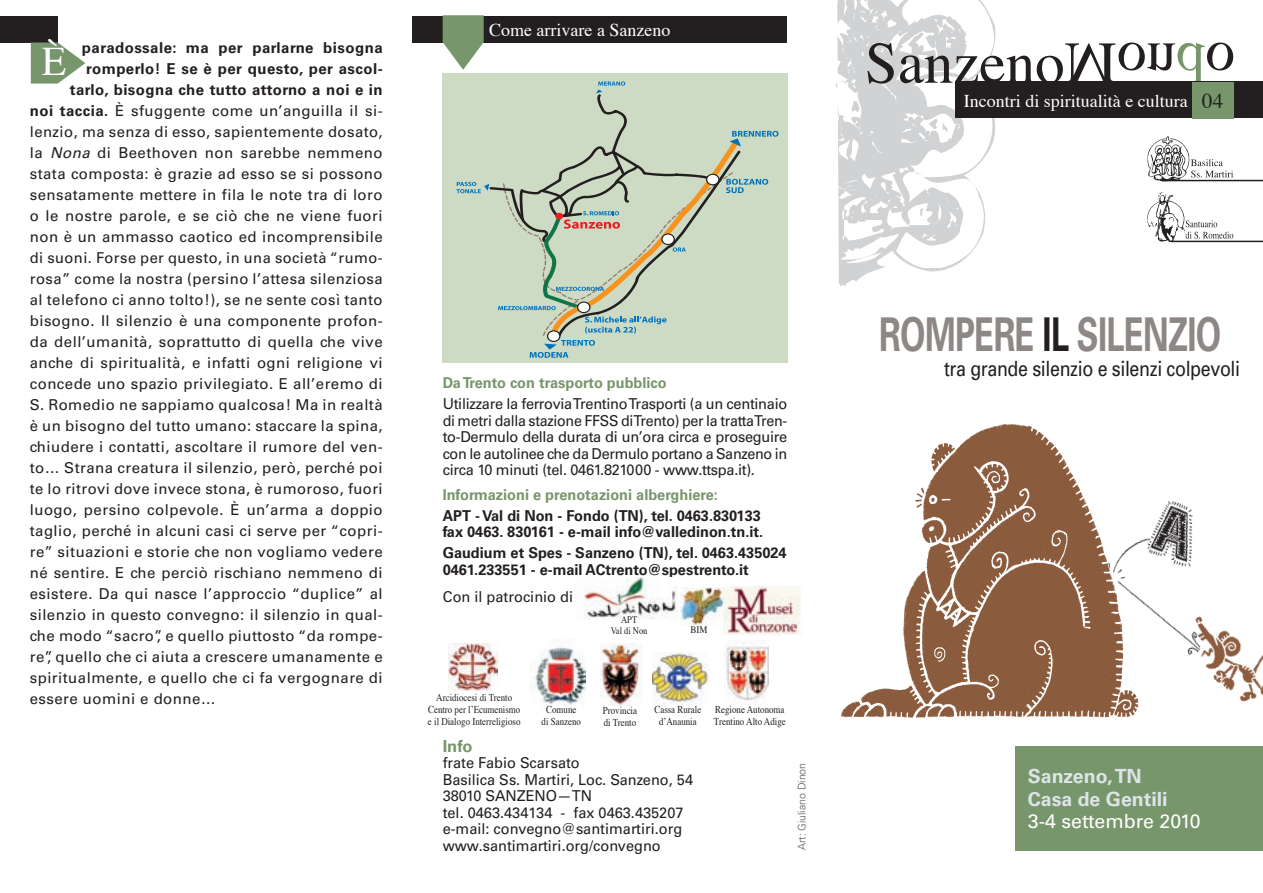
<style>
.page{position:relative;width:1263px;height:893px;background:#fff}
.page>*{position:absolute;margin:0;border:0;box-sizing:border-box;transform-origin:0 0}
.t1{font:700 46.65px "Univers";letter-spacing:-.02em;color:#8d8885;scale:.7 1}
.t2{font:40.5px "Times";color:#fff}
.t3{font:21px "Univers";letter-spacing:-.02em;color:#231f20;scale:.85 1}
.t4{font:700 19.5px/22.5px "Univers LT Std";color:#dde4e8}
.t5{font:19.5px "Univers LT Std";color:#fff}
.t6{font:18px "Times";color:#fff}
.t7{font:700 16.5px "Univers LT Std";color:#77966b}
.t8{font:15px/16.5px "Univers LT Std";letter-spacing:.03em;color:#231f20;text-align:justify}
.t9{font:15px/16.5px "Univers LT Std";color:#231f20}
.t10{font:700 15px/16.5px "Univers LT Std";color:#231f20}
.t11{font:700 15px "Univers LT Std";letter-spacing:.03em;color:#231f20}
.t12{font:700 15px "Univers LT Std";color:#77966b}
.t13{font:10.5px/12px "Times";color:#231f20;text-align:center;scale:.85 1}
.t14{font:300 10.5px "Univers LT Std";color:#57585a}
.t15{font:10.05px/11.4px "Times";color:#231f20;text-align:center;scale:.85 1}
.t16{font:10.05px "Times";color:#231f20;scale:.9 1}
.s1{font-weight:700}
.s2{font-style:italic}
.s3{font-size:21px;color:#231f20}
.s4{color:#231f20}
</style>
<div class="page">
<svg style="left:839px;top:268px;width:110px;height:19px"></svg>
<div style="left:955px;top:82px;width:308px;height:36px;background:#231f20"></div>
<div style="left:1015px;top:746px;width:248px;height:104px;background:#77966b"></div>
<hr style="left:1162px;top:180px;width:101px;height:1px;background:#231f20">
<hr style="left:1171px;top:241px;width:92px;height:1px;background:#231f20">
<svg style="left:835px;top:0;width:398px;height:268px"></svg>
<div style="left:443px;top:73px;width:344px;height:290px;background:#cddac4"></div>
<svg style="left:456px;top:81px;width:322px;height:277px"></svg>
<div style="left:412px;top:16px;width:375px;height:27px;background:#231f20"></div>
<svg style="left:443px;top:15px;width:41px;height:55px"></svg>
<div style="left:0;top:16px;width:58px;height:27px;background:#231f20"></div>
<svg style="left:31px;top:43px;width:54px;height:41px"></svg>
<img style="left:600px;top:643px;width:42px;height:62px">
<img style="left:531px;top:639px;width:55px;height:66px">
<img style="left:583px;top:577px;width:94px;height:42px">
<img style="left:653px;top:653px;width:56px;height:50px">
<img style="left:448px;top:643px;width:50px;height:47px">
<img style="left:724px;top:640px;width:44px;height:65px">
<img style="left:1181px;top:504px;width:12px;height:63px">
<img style="left:841px;top:424px;width:340px;height:294px">
<img style="left:1179px;top:593px;width:84px;height:125px">
<img style="left:681px;top:588px;width:42px;height:37px">
<img style="left:724px;top:586px;width:76px;height:48px">
<h2 class="t2" style="left:42px;top:36px;width:26px">È</h2>
<p class="t11" style="left:82px;top:39px;width:302px">paradossale: ma per parlarne bisogna</p>
<p class="t11" style="left:86px;top:60px;width:298px">romperlo! E se è per questo, per ascol-</p>
<p class="t11" style="left:70px;top:81px;width:314px">tarlo, bisogna che tutto attorno a noi e in</p>
<p class="t8" style="left:30px;top:103px;width:354px"><span class="s1">noi taccia.</span> È sfuggente come un’anguilla il si-</p>
<p class="t8" style="left:30px;top:124px;width:354px">lenzio, ma senza di esso, sapientemente dosato,</p>
<p class="t8" style="left:30px;top:145px;width:354px">la <span class="s2">Nona</span> di Beethoven non sarebbe nemmeno</p>
<p class="t8" style="left:30px;top:166px;width:354px">stata composta: è grazie ad esso se si possono</p>
<p class="t8" style="left:30px;top:187px;width:354px">sensatamente mettere in fila le note tra di loro</p>
<p class="t8" style="left:30px;top:208px;width:354px">o le nostre parole, e se ciò che ne viene fuori</p>
<p class="t8" style="left:30px;top:229px;width:354px">non è un ammasso caotico ed incomprensibile</p>
<p class="t8" style="left:30px;top:250px;width:354px">di suoni. Forse per questo, in una società “rumo-</p>
<p class="t8" style="left:30px;top:271px;width:354px">rosa” come la nostra (persino l’attesa silenziosa</p>
<p class="t8" style="left:30px;top:292px;width:354px">al telefono ci anno tolto!), se ne sente così tanto</p>
<p class="t8" style="left:30px;top:313px;width:354px">bisogno. Il silenzio è una componente profon-</p>
<p class="t8" style="left:30px;top:334px;width:354px">da dell’umanità, soprattutto di quella che vive</p>
<p class="t8" style="left:30px;top:355px;width:354px">anche di spiritualità, e infatti ogni religione vi</p>
<p class="t8" style="left:30px;top:376px;width:354px">concede uno spazio privilegiato. E all’eremo di</p>
<p class="t8" style="left:30px;top:397px;width:354px">S. Romedio ne sappiamo qualcosa! Ma in realtà</p>
<p class="t8" style="left:30px;top:418px;width:354px">è un bisogno del tutto umano: staccare la spina,</p>
<p class="t8" style="left:30px;top:439px;width:354px">chiudere i contatti, ascoltare il rumore del ven-</p>
<p class="t8" style="left:30px;top:460px;width:354px">to… Strana creatura il silenzio, però, perché poi</p>
<p class="t8" style="left:30px;top:481px;width:354px">te lo ritrovi dove invece stona, è rumoroso, fuori</p>
<p class="t8" style="left:30px;top:502px;width:354px">luogo, persino colpevole. È un’arma a doppio</p>
<p class="t8" style="left:30px;top:523px;width:354px">taglio, perché in alcuni casi ci serve per “copri-</p>
<p class="t8" style="left:30px;top:544px;width:354px">re” situazioni e storie che non vogliamo vedere</p>
<p class="t8" style="left:30px;top:565px;width:354px">né sentire. E che perciò rischiano nemmeno di</p>
<p class="t8" style="left:30px;top:586px;width:354px">esistere. Da qui nasce l’approccio “duplice” al</p>
<p class="t8" style="left:30px;top:607px;width:354px">silenzio in questo convegno: il silenzio in qual-</p>
<p class="t8" style="left:30px;top:628px;width:354px">che modo “sacro”, e quello piuttosto “da rompe-</p>
<p class="t8" style="left:30px;top:649px;width:354px">re”, quello che ci aiuta a crescere umanamente e</p>
<p class="t8" style="left:30px;top:670px;width:354px">spiritualmente, e quello che ci fa vergognare di</p>
<p class="t8" style="left:30px;top:691px;width:188px">essere uomini e donne…</p>
<p class="t6" style="left:489px;top:18px;width:183px">Come arrivare a Sanzeno</p>
<p class="t12" style="left:443px;top:374px;width:226px">Da Trento con trasporto pubblico</p>
<p class="t8" style="left:443px;top:395px;width:346px">Utilizzare la ferrovia Trentino Trasporti (a un centinaio di metri dalla stazione FFSS di Trento) per la tratta Tren&shy;to-Dermulo della durata di un’ora circa e proseguire con le autolinee che da Dermulo portano a Sanzeno in circa 10 minuti (tel. 0461.821000 - www.ttspa.it).</p>
<p class="t12" style="left:443px;top:486px;width:277px">Informazioni e prenotazioni alberghiere:</p>
<p class="t10" style="left:443px;top:507px;width:322px">APT - Val di Non - Fondo (TN), tel. 0463.830133 fax 0463. 830161 - e-mail info@valledinon.tn.it.</p>
<p class="t10" style="left:443px;top:545px;width:345px">Gaudium et Spes - Sanzeno (TN), tel. 0463.435024<br>0461.233551 - e-mail ACtrento@spestrento.it</p>
<p class="t9" style="left:443px;top:589px;width:136px">Con il patrocinio di:</p>
<p class="t15" style="left:611px;top:614px;width:45px">APT<br>Val di Non</p>
<p class="t16" style="left:690px;top:623px;width:20px">BIM</p>
<p class="t13" style="left:428px;top:692px;width:110px">Arcidiocesi di Trento<br>Centro per l’Ecumenismo e il Dialogo Interreligioso</p>
<p class="t13" style="left:714px;top:704px;width:86px;text-align:left">Regione Autonoma<br>Trentino Alto Adige</p>
<p class="t13" style="left:654px;top:704px;width:57px">Cassa Rurale d’Anaunia</p>
<p class="t13" style="left:542px;top:704px;width:48px">Comune di Sanzeno</p>
<p class="t13" style="left:603px;top:705px;width:42px;text-align:left">Provincia di Trento</p>
<p class="t7" style="left:443px;top:736px;width:31px">Info</p>
<p class="t9" style="left:443px;top:755px;width:252px">frate Fabio Scarsato<br>Basilica Ss. Martiri, Loc. Sanzeno, 54<br>38010 SANZENO—TN<br>tel. 0463.434134 - fax 0463.435207 e-mail: convegno@santimartiri.org www.santimartiri.org/convegno</p>
<p class="t14" style="left:795px;top:850px;width:89px;rotate:-90deg">Art: Giuliano Dinon</p>
<p class="t6" style="left:964px;top:89px;width:261px">Incontri di spiritualità e cultura <span class="s3">04</span></p>
<h1 class="t1" style="left:879px;top:305px;width:490px">ROMPERE <span class="s4">IL</span> SILENZIO</h1>
<h3 class="t3" style="left:944px;top:355px;width:350px">tra grande silenzio e silenzi colpevoli</h3>
<h3 class="t4" style="left:1028px;top:765px;width:141px">Sanzeno, TN<br>Casa de Gentili</h3>
<h3 class="t5" style="left:1028px;top:809px;width:174px">3-4 settembre 2010</h3>
</div>
